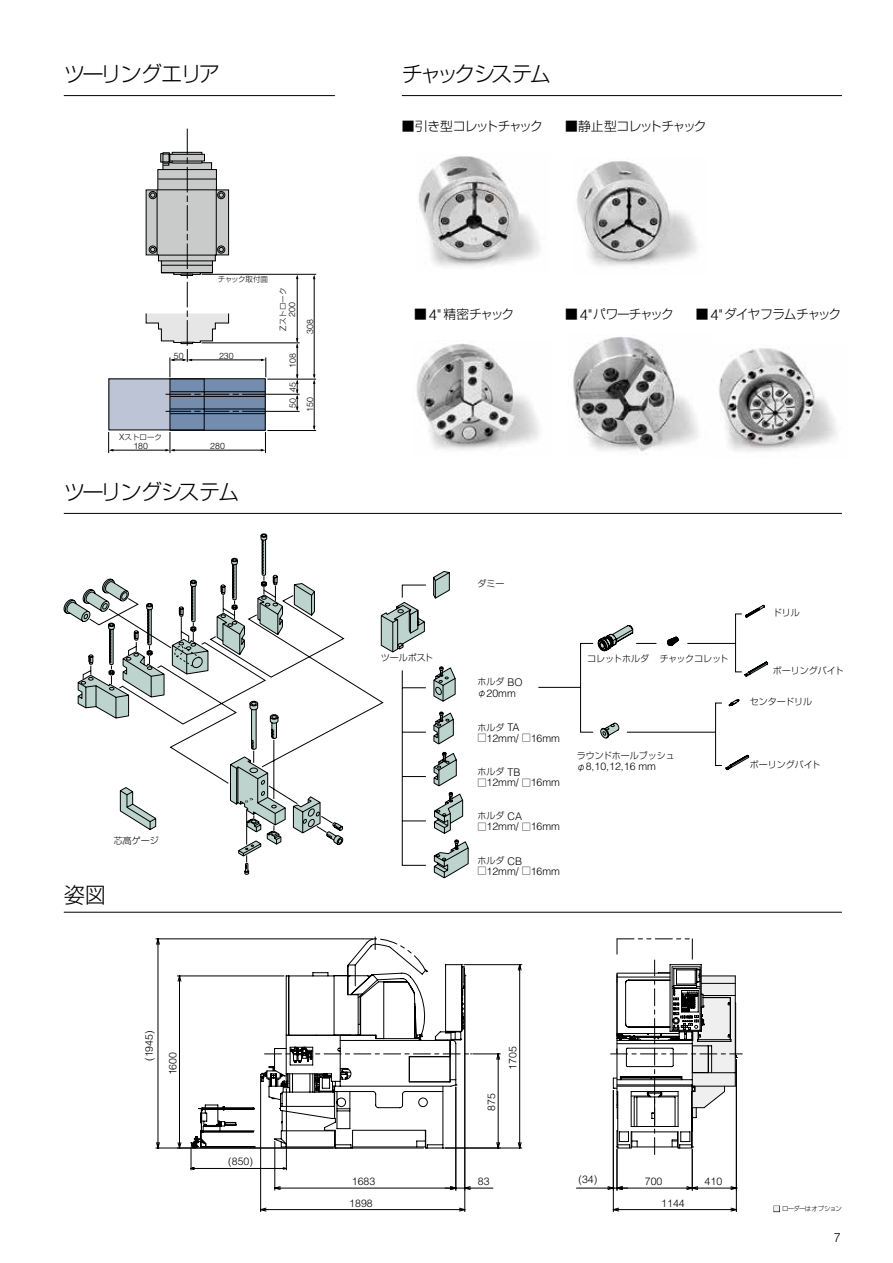
<style>
.page{position:relative;width:893px;height:1263px;background:#fff}
.page>*{position:absolute;margin:0;border:0;box-sizing:border-box;transform-origin:0 0}
.t1{font:300 21.3px "Shin Go Pro";letter-spacing:-.09em;color:#000}
.t2{font:300 21.3px "Shin Go Pro";letter-spacing:-.08em;color:#000}
.t3{font:300 21.3px "Shin Go Pro";letter-spacing:-.155em;color:#000}
.t4{font:300 21.3px "Shin Go Pro";letter-spacing:-.11em;color:#000}
.t5{font:300 12.75px "Shin Go Pro";letter-spacing:-.115em;color:#000}
.t6{font:300 12.75px "Shin Go Pro";letter-spacing:-.09em;color:#000}
.t7{font:300 12.45px "Helvetica";color:#000}
.t8{font:300 10.5px/21.5px "Helvetica";color:#000}
.t9{font:9px "Shin Go Light 83 pv RKSJ H";color:#000}
.t10{font:300 8.7px "Helvetica";color:#000}
.t11{font:7.5px "Shin Go Light 83 pv RKSJ H";color:#000}
.t12{font:7.5px "Shin Go Light 83 pv RKSJ H";letter-spacing:-.035em;color:#000}
.t13{font:300 6.45px "Shin Go Pro";letter-spacing:-.1em;color:#000}
.s1{font-family:"Helvetica";font-weight:300;font-size:8.7px}
.s2{font-family:"Helvetica";font-size:14.85px}
.s3{font-family:"Helvetica";font-weight:300;font-size:10.5px}
.s4{font-family:"Shin Go Light 83 pv RKSJ H";font-weight:400;font-size:9px}
.s5{color:#efefef}
</style>
<div class="page">
<hr style="left:64px;top:912px;width:778px;height:1px;background:#000">
<hr style="left:64px;top:95px;width:271px;height:1px;background:#000">
<hr style="left:64px;top:513px;width:778px;height:1px;background:#000">
<hr style="left:402px;top:95px;width:440px;height:1px;background:#000">
<img style="left:573px;top:335px;width:125px;height:117px">
<img style="left:418px;top:155px;width:122px;height:111px">
<img style="left:577px;top:161px;width:121px;height:105px">
<img style="left:416px;top:343px;width:123px;height:107px">
<hr style="left:202px;top:274px;width:114px;height:1px;background:#000">
<hr style="left:202px;top:343px;width:98px;height:1px;background:#000">
<hr style="left:314px;top:277px;width:1px;height:100px;background:#000">
<hr style="left:314px;top:382px;width:1px;height:47px;background:#000">
<hr style="left:297px;top:277px;width:1px;height:65px;background:#000">
<hr style="left:297px;top:344px;width:1px;height:34px;background:#000">
<svg style="left:313px;top:374px;width:2px;height:10px"></svg>
<svg style="left:296px;top:338px;width:2px;height:10px"></svg>
<svg style="left:296px;top:374px;width:2px;height:37px"></svg>
<svg style="left:108px;top:129px;width:160px;height:324px"></svg>
<hr style="left:267px;top:379px;width:49px;height:1px;background:#000">
<hr style="left:267px;top:430px;width:49px;height:1px;background:#000">
<hr style="left:267px;top:394px;width:33px;height:1px;background:#000">
<hr style="left:267px;top:411px;width:33px;height:1px;background:#000">
<svg style="left:64px;top:534px;width:401px;height:344px"></svg>
<svg style="left:742px;top:755px;width:7px;height:7px"></svg>
<svg style="left:744px;top:661px;width:24px;height:16px"></svg>
<svg style="left:745px;top:605px;width:20px;height:13px"></svg>
<svg style="left:83px;top:576px;width:659px;height:290px"></svg>
<svg style="left:155px;top:938px;width:35px;height:210px"></svg>
<svg style="left:190px;top:937px;width:552px;height:254px"></svg>
<svg style="left:455px;top:975px;width:282px;height:237px"></svg>
<svg style="left:274px;top:1048px;width:463px;height:162px"></svg>
<div style="left:773px;top:1206px;width:7px;height:6px;border:1px solid #000"></div>
<img style="left:718px;top:347px;width:119px;height:104px">
<h1 class="t2" style="left:64px;top:57px;width:158px">ツーリングエリア</h1>
<h1 class="t3" style="left:402px;top:57px;width:151px">チャックシステム</h1>
<p class="t6" style="left:402px;top:116px;width:142px">■引き型コレットチャック</p>
<p class="t6" style="left:565px;top:116px;width:143px">■静止型コレットチャック</p>
<p class="t11" style="left:119px;top:432px;width:44px"><span class="s1">X</span>ストローク</p>
<p class="t10" style="left:133px;top:440px;width:16px">180</p>
<p class="t12" style="left:218px;top:274px;width:52px">チャック取付面</p>
<p class="t10" style="left:174px;top:350px;width:11px">50</p>
<p class="t10" style="left:219px;top:350px;width:16px">230</p>
<p class="t11" style="left:278px;top:331px;width:44px;rotate:-90deg"><span class="s1">Z</span>ストローク</p>
<p class="t10" style="left:287px;top:317px;width:16px;rotate:-90deg">200</p>
<p class="t10" style="left:287px;top:368px;width:16px;rotate:-90deg">108</p>
<p class="t10" style="left:287px;top:408px;width:28px;rotate:-90deg">50 45</p>
<p class="t10" style="left:305px;top:333px;width:16px;rotate:-90deg">308</p>
<p class="t10" style="left:305px;top:412px;width:16px;rotate:-90deg">150</p>
<p class="t10" style="left:210px;top:440px;width:16px">280</p>
<h1 class="t1" style="left:64px;top:475px;width:177px">ツーリングシステム</h1>
<p class="t9" style="left:114px;top:835px;width:46px">芯高ゲージ</p>
<h1 class="t4" style="left:64px;top:878px;width:44px">姿図</h1>
<p class="t5" style="left:414px;top:304px;width:102px">■<span class="s2">4"</span>精密チャック</p>
<p class="t5" style="left:565px;top:304px;width:110px">■ <span class="s2">4"</span>パワーチャック</p>
<p class="t5" style="left:696px;top:304px;width:147px">■ <span class="s2">4"</span>ダイヤフラムチャック</p>
<p class="t9" style="left:381px;top:652px;width:54px">ツールポスト</p>
<p class="t9" style="left:478px;top:578px;width:28px">ダミー</p>
<p class="t9" style="left:478px;top:676px;width:47px">ホルダ <span class="s3">BO</span></p>
<p class="t8" style="left:478px;top:682px;width:40px"><span class="s4">φ</span>20mm</p>
<p class="t9" style="left:478px;top:721px;width:43px">ホルダ <span class="s3">TA</span></p>
<p class="t8" style="left:478px;top:727px;width:84px"><span class="s4">□</span>12mm/ <span class="s4">□</span>16mm</p>
<p class="t9" style="left:478px;top:766px;width:44px">ホルダ <span class="s3">TB</span></p>
<p class="t8" style="left:478px;top:771px;width:84px"><span class="s4">□</span>12mm/ <span class="s4">□</span>16mm</p>
<p class="t9" style="left:478px;top:810px;width:46px">ホルダ <span class="s3">CA</span></p>
<p class="t8" style="left:478px;top:815px;width:84px"><span class="s4">□</span>12mm/ <span class="s4">□</span>16mm</p>
<p class="t9" style="left:478px;top:855px;width:46px">ホルダ <span class="s3">CB</span></p>
<p class="t8" style="left:478px;top:860px;width:84px"><span class="s4">□</span>12mm/ <span class="s4">□</span>16mm</p>
<p class="t9" style="left:587px;top:652px;width:143px">コレットホルダ チャックコレット</p>
<p class="t9" style="left:773px;top:607px;width:28px">ドリル</p>
<p class="t9" style="left:773px;top:664px;width:73px">ボーリングバイト</p>
<p class="t9" style="left:750px;top:696px;width:64px">センタードリル</p>
<p class="t9" style="left:577px;top:750px;width:100px">ラウンドホールブッシュ</p>
<p class="t8" style="left:577px;top:756px;width:81px"><span class="s4">φ</span>8,10,12,16 mm</p>
<p class="t9" style="left:750px;top:759px;width:72px">ボーリングバイト</p>
<p class="t8" style="left:138px;top:1061px;width:32px;rotate:-90deg">(1945)</p>
<p class="t8" style="left:162px;top:1075px;width:25px;rotate:-90deg">1600</p>
<p class="t8" style="left:228px;top:1150px;width:26px">(850)</p>
<p class="t8" style="left:349px;top:1170px;width:28px">1683<br>1898</p>
<p class="t8" style="left:480px;top:1111px;width:19px;rotate:-90deg">875</p>
<p class="t8" style="left:502px;top:1070px;width:25px;rotate:-90deg">1705</p>
<p class="t8" style="left:478px;top:1170px;width:13px">83</p>
<p class="t8" style="left:578px;top:1168px;width:20px">(34)</p>
<p class="t8" style="left:645px;top:1170px;width:19px">700</p>
<p class="t8" style="left:705px;top:1170px;width:19px">410</p>
<p class="t8" style="left:661px;top:1192px;width:25px">1144</p>
<p class="t13" style="left:773px;top:1203px;width:70px"><span class="s5">■</span> ローダーはオプション</p>
<p class="t7" style="left:834px;top:1227px;width:8px">7</p>
</div>
